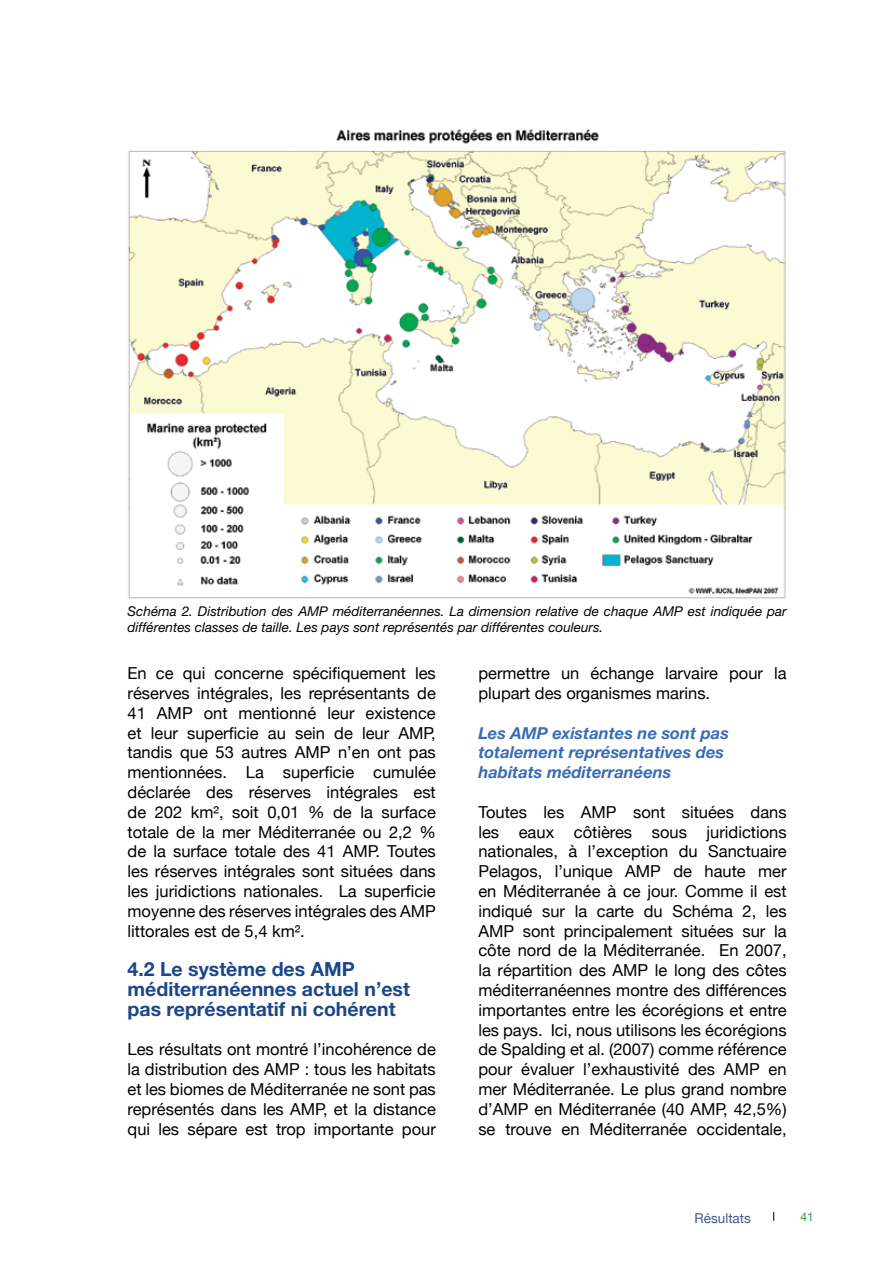
<style>
.page{position:relative;width:893px;height:1263px;background:#fff}
.page>*{position:absolute;margin:0;border:0;box-sizing:border-box;transform-origin:0 0}
.t1{font:700 19.5px/19.8px "Helvetica Neue";color:#1b4689}
.t2{font:16.5px/19.8px "Helvetica Neue";color:#000;text-align:justify}
.t3{font:italic 700 16.5px/19.8px "Helvetica Neue";color:#3a6cb5}
.t4{font:italic 13.5px/16.2px "Helvetica Neue";color:#000}
.t5{font:13.5px "Helvetica Neue";color:#405894}
.t6{font:12px "Helvetica Neue";color:#2e9546}
</style>
<div class="page">
<img style="left:128px;top:129px;width:658px;height:470px">
<p class="t4" style="left:128px;top:602px;width:661px">Schéma 2. Distribution des AMP méditerranéennes. La dimension relative de chaque AMP est indiquée par différentes classes de taille. Les pays sont représentés par différentes couleurs.</p>
<p class="t2" style="left:128px;top:663px;width:310px">En ce qui concerne spécifiquement les réserves intégrales, les représentants de 41 AMP ont mentionné leur existence et leur superficie au sein de leur AMP, tandis que 53 autres AMP n’en ont pas mentionnées. La superficie cumulée déclarée des réserves intégrales est de 202 km², soit 0,01 % de la surface totale de la mer Méditerranée ou 2,2 % de la surface totale des 41 AMP. Toutes les réserves intégrales sont situées dans les juridictions nationales. La superficie moyenne des réserves intégrales des AMP littorales est de 5,4 km².</p>
<p class="t1" style="left:128px;top:959px;width:284px">4.2 Le système des AMP méditerranéennes actuel n’est pas représentatif ni cohérent</p>
<p class="t2" style="left:128px;top:1039px;width:310px">Les résultats ont montré l’incohérence de la distribution des AMP : tous les habitats et les biomes de Méditerranée ne sont pas représentés dans les AMP, et la distance qui les sépare est trop importante pour</p>
<p class="t2" style="left:478px;top:663px;width:310px">permettre un échange larvaire pour la plupart des organismes marins.</p>
<p class="t3" style="left:478px;top:722px;width:252px">Les AMP existantes ne sont pas totalement représentatives des habitats méditerranéens</p>
<p class="t2" style="left:478px;top:802px;width:310px">Toutes les AMP sont situées dans les eaux côtières sous juridictions nationales, à l’exception du Sanctuaire Pelagos, l’unique AMP de haute mer en Méditerranée à ce jour. Comme il est indiqué sur la carte du Schéma 2, les AMP sont principalement situées sur la côte nord de la Méditerranée. En 2007, la répartition des AMP le long des côtes méditerranéennes montre des différences importantes entre les écorégions et entre les pays. Ici, nous utilisons les écorégions de Spalding et al. (2007) comme référence pour évaluer l’exhaustivité des AMP en mer Méditerranée. Le plus grand nombre d’AMP en Méditerranée (40 AMP, 42,5%) se trouve en Méditerranée occidentale,</p>
<p class="t5" style="left:695px;top:1210px;width:58px">Résultats</p>
<p class="t6" style="left:800px;top:1210px;width:15px">41</p>
</div>
